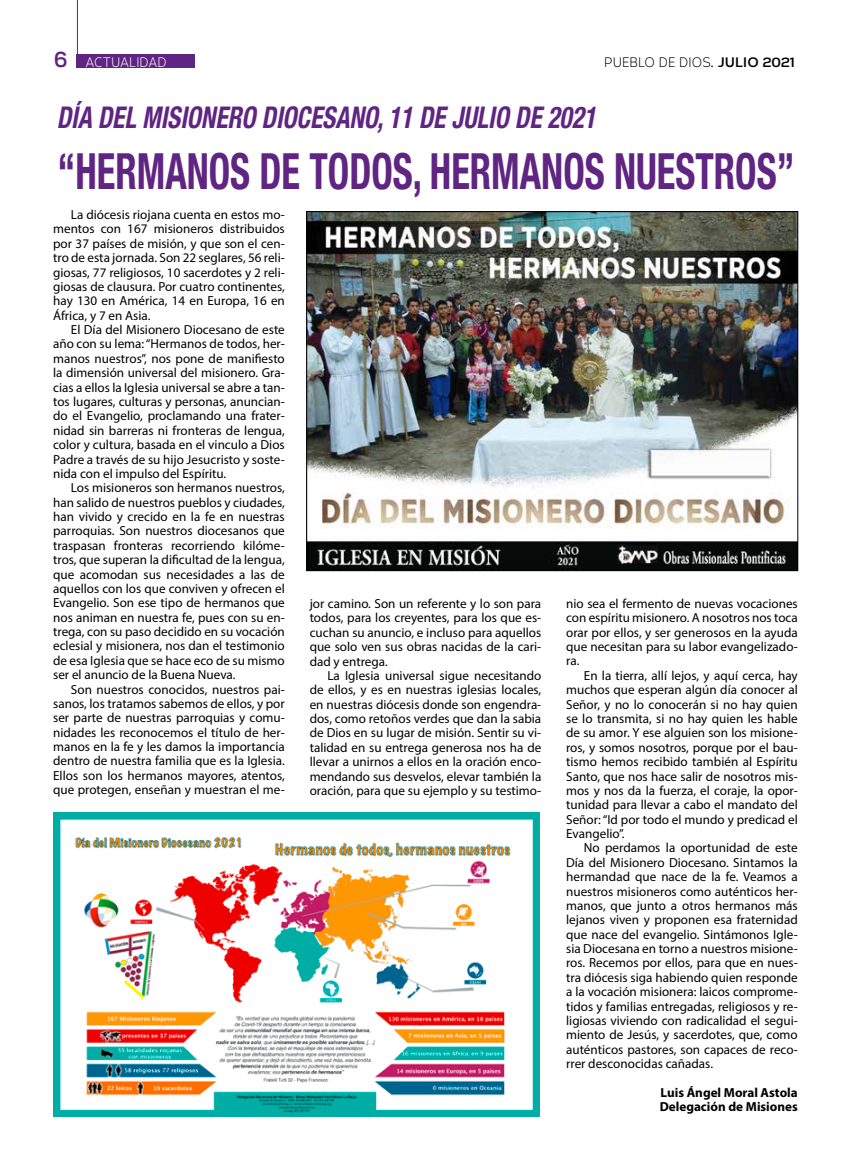
<style>
.page{position:relative;width:851px;height:1170px;background:#fff}
.page>*{position:absolute;margin:0;border:0;box-sizing:border-box;transform-origin:0 0}
.t1{font:700 condensed 50px "Helvetica Neue LT Std";color:#602483;scale:.77 1}
.t2{font:italic 700 condensed 30px "Helvetica Neue LT Std";color:#602483;scale:.84 1}
.t3{font:700 22.5px "Corbert";color:#602483;scale:.9 1}
.t4{font:13.75px "Corbert";letter-spacing:.01em;color:#000;scale:.9 1}
.t5{font:13.75px "Corbert";letter-spacing:.01em;color:#fff;scale:.9 1}
.t6{font:13.12px/14.4px "Myriad Pro";color:#000;text-align:justify}
.t7{font:700 13.12px/14.4px "Myriad Pro";color:#000}
.s1{font-weight:700}
</style>
<div class="page">
<div style="left:77px;top:54px;width:118px;height:13px;background:#602483"></div>
<hr style="left:77px;top:0;width:1px;height:67px;background:#602483">
<img style="left:308px;top:213px;width:488px;height:356px">
<img style="left:53px;top:812px;width:486px;height:304px">
<h3 class="t3" style="left:54px;top:41px;width:16px">6</h3>
<p class="t5" style="left:86px;top:52px;width:92px">ACTUALIDAD</p>
<p class="t4" style="left:604px;top:52px;width:213px">PUEBLO DE DIOS<span class="s1">. JULIO 2021</span></p>
<h2 class="t2" style="left:57px;top:99px;width:643px">DÍA DEL MISIONERO DIOCESANO, 11 DE JULIO DE 2021</h2>
<h1 class="t1" style="left:58px;top:141px;width:958px">“HERMANOS DE TODOS, HERMANOS NUESTROS”</h1>
<p class="t6" style="left:53px;top:207px;width:233px;text-indent:18px">La diócesis riojana cuenta en estos mo&shy;mentos con 167 misioneros distribuidos por 37 países de misión, y que son el cen&shy;tro de esta jornada. Son 22 seglares, 56 reli&shy;giosas, 77 religiosos, 10 sacerdotes y 2 reli&shy;giosas de clausura. Por cuatro continentes, hay 130 en América, 14 en Europa, 16 en África, y 7 en Asia.</p>
<p class="t6" style="left:53px;top:322px;width:233px;text-indent:18px">El Día del Misionero Diocesano de este año con su lema: “Hermanos de todos, her&shy;manos nuestros”, nos pone de manifiesto la dimensión universal del misionero. Gra&shy;cias a ellos la Iglesia universal se abre a tan&shy;tos lugares, culturas y personas, anuncian&shy;do el Evangelio, proclamando una frater&shy;nidad sin barreras ni fronteras de lengua, color y cultura, basada en el vinculo a Dios Padre a través de su hijo Jesucristo y soste&shy;nida con el impulso del Espíritu.</p>
<p class="t6" style="left:53px;top:480px;width:233px;text-indent:18px">Los misioneros son hermanos nuestros, han salido de nuestros pueblos y ciudades, han vivido y crecido en la fe en nuestras parroquias. Son nuestros diocesanos que traspasan fronteras recorriendo kilóme&shy;tros, que superan la dificultad de la lengua, que acomodan sus necesidades a las de aquellos con los que conviven y ofrecen el Evangelio. Son ese tipo de hermanos que nos animan en nuestra fe, pues con su en&shy;trega, con su paso decidido en su vocación eclesial y misionera, nos dan el testimonio de esa Iglesia que se hace eco de su mismo ser el anuncio de la Buena Nueva.</p>
<p class="t6" style="left:53px;top:681px;width:233px;text-indent:18px">Son nuestros conocidos, nuestros pai&shy;sanos, los tratamos sabemos de ellos, y por ser parte de nuestras parroquias y comu&shy;nidades les reconocemos el título de her&shy;manos en la fe y les damos la importancia dentro de nuestra familia que es la Iglesia.<br>Ellos son los hermanos mayores, atentos, que protegen, enseñan y muestran el me-</p>
<p class="t6" style="left:309px;top:596px;width:233px">jor camino. Son un referente y lo son para todos, para los creyentes, para los que es&shy;cuchan su anuncio, e incluso para aquellos que solo ven sus obras nacidas de la cari&shy;dad y entrega.</p>
<p class="t6" style="left:309px;top:668px;width:233px;text-indent:18px">La Iglesia universal sigue necesitando de ellos, y es en nuestras iglesias locales, en nuestras diócesis donde son engendra&shy;dos, como retoños verdes que dan la sabia de Dios en su lugar de misión. Sentir su vi&shy;talidad en su entrega generosa nos ha de llevar a unirnos a ellos en la oración enco&shy;mendando sus desvelos, elevar también la oración, para que su ejemplo y su testimo-</p>
<p class="t6" style="left:566px;top:596px;width:233px">nio sea el fermento de nuevas vocaciones con espíritu misionero. A nosotros nos toca orar por ellos, y ser generosos en la ayuda que necesitan para su labor evangelizado&shy;ra.</p>
<p class="t6" style="left:566px;top:668px;width:233px;text-indent:18px">En la tierra, allí lejos, y aquí cerca, hay muchos que esperan algún día conocer al Señor, y no lo conocerán si no hay quien se lo transmita, si no hay quien les hable de su amor. Y ese alguien son los misione&shy;ros, y somos nosotros, porque por el bau&shy;tismo hemos recibido también al Espíritu Santo, que nos hace salir de nosotros mis&shy;mos y nos da la fuerza, el coraje, la opor&shy;tunidad para llevar a cabo el mandato del Señor: “Id por todo el mundo y predicad el Evangelio”.</p>
<p class="t6" style="left:566px;top:840px;width:233px;text-indent:18px">No perdamos la oportunidad de este Día del Misionero Diocesano. Sintamos la hermandad que nace de la fe. Veamos a nuestros misioneros como auténticos her&shy;manos, que junto a otros hermanos más lejanos viven y proponen esa fraternidad que nace del evangelio. Sintámonos Igle&shy;sia Diocesana en torno a nuestros misione&shy;ros. Recemos por ellos, para que en nues&shy;tra diócesis siga habiendo quien responde a la vocación misionera: laicos comprome&shy;tidos y familias entregadas, religiosos y re&shy;ligiosas viviendo con radicalidad el segui&shy;miento de Jesús, y sacerdotes, que, como auténticos pastores, son capaces de reco&shy;rrer desconocidas cañadas.</p>
<p class="t7" style="left:659px;top:1084px;width:140px">Luis Ángel Moral Astola<br>Delegación de Misiones</p>
</div>
